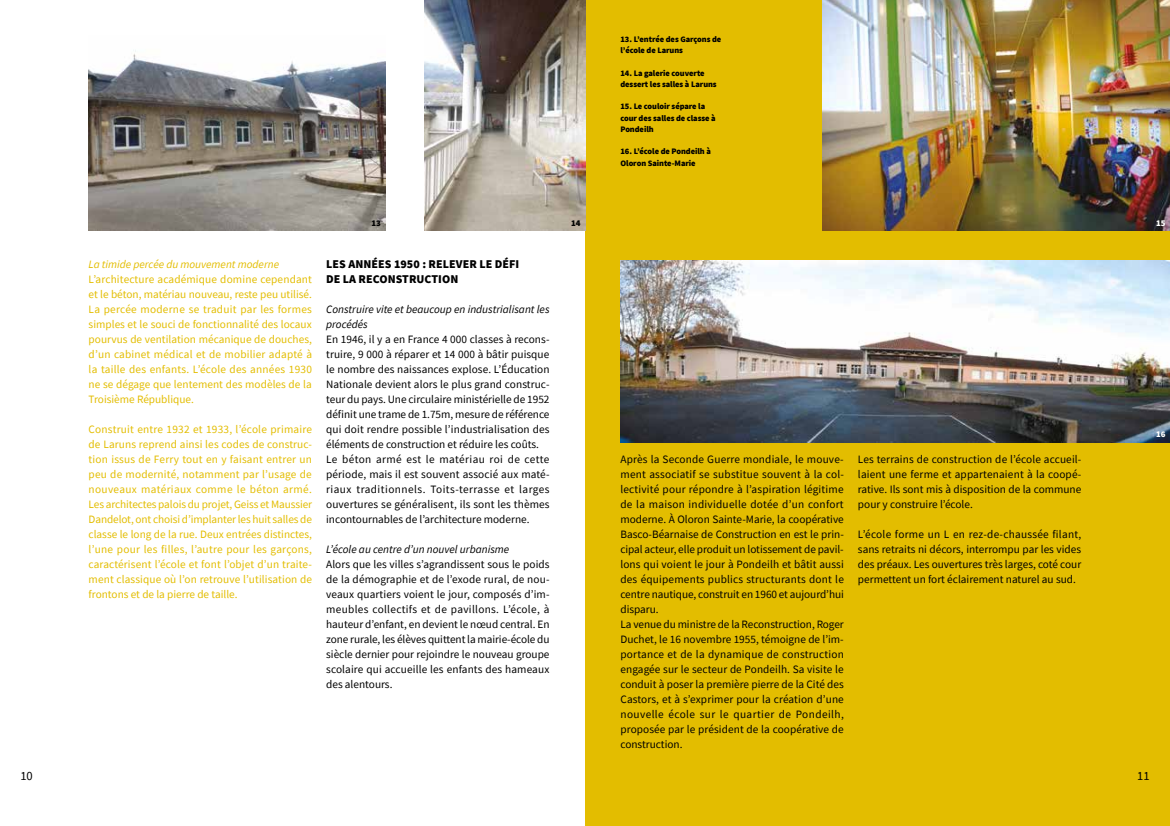
<style>
.page{position:relative;width:1170px;height:826px;background:#fff}
.page>*{position:absolute;margin:0;border:0;box-sizing:border-box;transform-origin:0 0}
.t1{font:12.5px "Source Sans Pro";color:#000}
.t2{font:900 11.88px/15px "Source Sans Pro";letter-spacing:.005em;color:#000}
.t3{font:11.25px/15px "Source Sans Pro";letter-spacing:.005em;color:#000;text-align:justify}
.t4{font:11.25px/15px "Source Sans Pro";color:#e3bd00;text-align:justify}
.t5{font:italic 11.25px/15px "Source Sans Pro";color:#000}
.t6{font:italic 11.25px "Source Sans Pro";color:#e3bd00}
.t7{font:900 8.75px "Source Sans Pro";color:#000}
.t8{font:900 8.75px "Source Sans Pro";color:#fff}
.t9{font:900 8.38px/11.2px "Source Sans Pro";letter-spacing:-.005em;color:#000}
</style>
<div class="page">
<div style="left:585px;top:0;width:584px;height:826px;background:#e3bd00"></div>
<img style="left:424px;top:0;width:161px;height:230px">
<img style="left:89px;top:50px;width:296px;height:180px">
<img style="left:620px;top:260px;width:549px;height:182px">
<img style="left:822px;top:0;width:347px;height:230px">
<p class="t6" style="left:89px;top:257px;width:192px">La timide percée du mouvement moderne</p>
<p class="t4" style="left:89px;top:272px;width:225px">L’architecture académique domine cependant et le béton, matériau nouveau, reste peu utilisé.<br>La percée moderne se traduit par les formes simples et le souci de fonctionnalité des locaux pourvus de ventilation mécanique de douches, d’un cabinet médical et de mobilier adapté à la taille des enfants. L’école des années 1930 ne se dégage que lentement des modèles de la Troisième République.</p>
<p class="t4" style="left:89px;top:422px;width:225px">Construit entre 1932 et 1933, l’école primaire de Laruns reprend ainsi les codes de construc&shy;tion issus de Ferry tout en y faisant entrer un peu de modernité, notamment par l’usage de nouveaux matériaux comme le béton armé.<br>Les architectes palois du projet, Geiss et Maussier Dandelot, ont choisi d’implanter les huit salles de classe le long de la rue. Deux entrées distinctes, l’une pour les filles, l’autre pour les garçons, caractérisent l’école et font l’objet d’un traite&shy;ment classique où l’on retrouve l’utilisation de frontons et de la pierre de taille.</p>
<p class="t7" style="left:371px;top:217px;width:11px">13</p>
<p class="t2" style="left:326px;top:256px;width:195px">LES ANNÉES 1950 : RELEVER LE DÉFI<br>DE LA RECONSTRUCTION</p>
<p class="t5" style="left:326px;top:302px;width:225px">Construire vite et beaucoup en industrialisant les procédés</p>
<p class="t3" style="left:326px;top:332px;width:225px;text-align:left">En 1946, il y a en France 4 000 classes à recons&shy;truire, 9 000 à réparer et 14 000 à bâtir puisque le nombre des naissances explose. L’Éducation Nationale devient alors le plus grand construc&shy;teur du pays. Une circulaire ministérielle de 1952 définit une trame de 1.75m, mesure de référence qui doit rendre possible l’industrialisation des éléments de construction et réduire les coûts.<br>Le béton armé est le matériau roi de cette période, mais il est souvent associé aux maté&shy;riaux traditionnels. Toits-terrasse et larges ouvertures se généralisent, ils sont les thèmes incontournables de l’architecture moderne.</p>
<p class="t5" style="left:326px;top:542px;width:185px">L’école au centre d’un nouvel urbanisme</p>
<p class="t3" style="left:326px;top:557px;width:225px">Alors que les villes s’agrandissent sous le poids de la démographie et de l’exode rural, de nou&shy;veaux quartiers voient le jour, composés d’im&shy;meubles collectifs et de pavillons. L’école, à hauteur d’enfant, en devient le nœud central. En zone rurale, les élèves quittent la mairie-école du siècle dernier pour rejoindre le nouveau groupe scolaire qui accueille les enfants des hameaux des alentours.</p>
<p class="t7" style="left:571px;top:217px;width:11px">14</p>
<p class="t9" style="left:620px;top:33px;width:102px">13. L’entrée des Garçons de l’école de Laruns</p>
<p class="t9" style="left:620px;top:67px;width:98px">14. La galerie couverte dessert les salles à Laruns</p>
<p class="t9" style="left:620px;top:101px;width:97px">15. Le couloir sépare la cour des salles de classe à<br>Pondeilh</p>
<p class="t9" style="left:620px;top:146px;width:92px">16. L’école de Pondeilh à<br>Oloron Sainte-Marie</p>
<p class="t3" style="left:620px;top:452px;width:225px;text-align:left">Après la Seconde Guerre mondiale, le mouve&shy;ment associatif se substitue souvent à la col&shy;lectivité pour répondre à l’aspiration légitime de la maison individuelle dotée d’un confort moderne. À Oloron Sainte-Marie, la coopérative Basco-Béarnaise de Construction en est le prin&shy;cipal acteur, elle produit un lotissement de pavil&shy;lons qui voient le jour à Pondeilh et bâtit aussi des équipements publics structurants dont le centre nautique, construit en 1960 et aujourd’hui disparu.<br>La venue du ministre de la Reconstruction, Roger Duchet, le 16 novembre 1955, témoigne de l’im&shy;portance et de la dynamique de construction engagée sur le secteur de Pondeilh. Sa visite le conduit à poser la première pierre de la Cité des Castors, et à s’exprimer pour la création d’une nouvelle école sur le quartier de Pondeilh, proposée par le président de la coopérative de construction.</p>
<p class="t3" style="left:857px;top:452px;width:225px">Les terrains de construction de l’école accueil&shy;laient une ferme et appartenaient à la coopé&shy;rative. Ils sont mis à disposition de la commune pour y construire l’école.</p>
<p class="t3" style="left:857px;top:527px;width:225px">L’école forme un L en rez-de-chaussée filant, sans retraits ni décors, interrompu par les vides des préaux. Les ouvertures très larges, coté cour permettent un fort éclairement naturel au sud.</p>
<p class="t8" style="left:1155px;top:217px;width:11px">15</p>
<p class="t8" style="left:1155px;top:428px;width:11px">16</p>
<p class="t1" style="left:20px;top:767px;width:14px">10</p>
<p class="t1" style="left:1136px;top:767px;width:14px">11</p>
</div>
